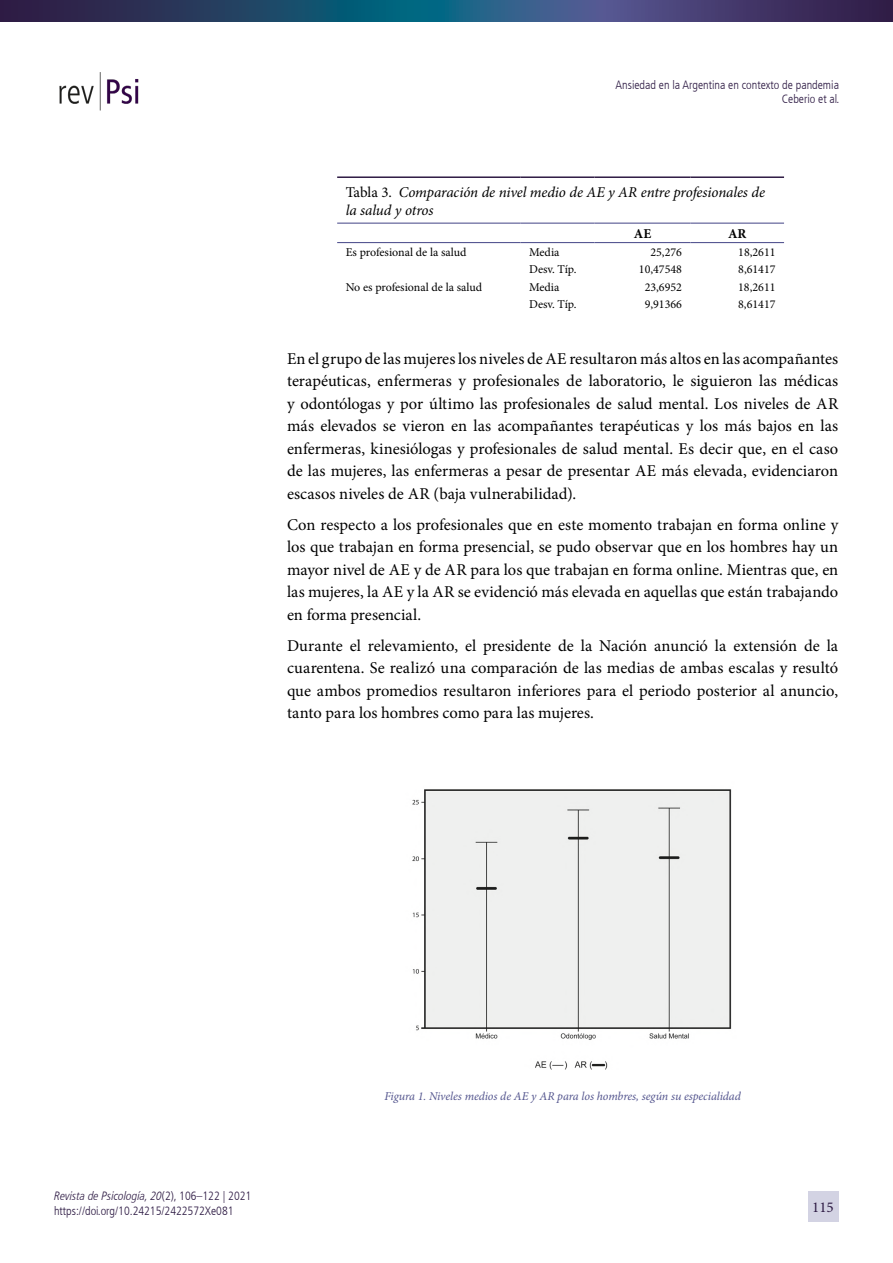
<style>
.page{position:relative;width:893px;height:1263px;background:#fff}
.page>*{position:absolute;margin:0;border:0;box-sizing:border-box;transform-origin:0 0}
.t1{font:16.5px/22.5px "Minion Pro";letter-spacing:-.005em;color:#000;text-align:justify}
.t2{font:italic 15px/18px "Minion Pro";letter-spacing:-.01em;color:#000}
.t3{font:15px "Minion Pro";color:#2e1b44}
.t4{font:700 13.5px "Minion Pro";color:#000}
.t5{font:12px "Minion Pro";color:#000}
.t6{font:300 condensed 12px/14.4px "Frutiger LT Com";color:#2e1b44}
.t7{font:italic 12px "Minion Pro";letter-spacing:-.005em;color:#54558e}
.s1{font-style:normal}
.s2{font-style:italic}
</style>
<div class="page">
<svg style="left:0;top:0;width:893px;height:21px;background:#2d436c"></svg>
<img style="left:59px;top:72px;width:80px;height:39px">
<div style="left:808px;top:1191px;width:30px;height:31px;background:#d3d3e3"></div>
<hr style="left:337px;top:176px;width:184px;height:2px;background:#2e1b44">
<hr style="left:521px;top:176px;width:73px;height:2px;background:#2e1b44">
<hr style="left:594px;top:176px;width:96px;height:2px;background:#2e1b44">
<hr style="left:690px;top:176px;width:94px;height:2px;background:#2e1b44">
<hr style="left:337px;top:223px;width:184px;height:1px;background:#575893">
<hr style="left:521px;top:223px;width:73px;height:1px;background:#575893">
<hr style="left:594px;top:223px;width:96px;height:1px;background:#575893">
<hr style="left:690px;top:223px;width:94px;height:1px;background:#575893">
<hr style="left:337px;top:242px;width:184px;height:1px;background:#575893">
<hr style="left:521px;top:242px;width:73px;height:1px;background:#575893">
<hr style="left:594px;top:242px;width:96px;height:1px;background:#575893">
<hr style="left:690px;top:242px;width:94px;height:1px;background:#575893">
<img style="left:412px;top:789px;width:320px;height:280px">
<p class="t6" style="left:616px;top:78px;width:225px;text-align:right">Ansiedad en la Argentina en contexto de pandemia<br>Ceberio et al.</p>
<p class="t2" style="left:346px;top:183px;width:421px"><span class="s1">Tabla 3.</span> Comparación de nivel medio de AE y AR entre profesionales de la salud y otros</p>
<p class="t4" style="left:634px;top:225px;width:19px">AE</p>
<p class="t4" style="left:728px;top:225px;width:20px">AR</p>
<p class="t5" style="left:346px;top:244px;width:122px">Es profesional de la salud</p>
<p class="t5" style="left:529px;top:244px;width:32px">Media</p>
<p class="t5" style="left:650px;top:244px;width:33px">25,276</p>
<p class="t5" style="left:738px;top:244px;width:39px">18,2611</p>
<p class="t5" style="left:529px;top:261px;width:49px">Desv. Típ.</p>
<p class="t5" style="left:639px;top:261px;width:45px">10,47548</p>
<p class="t5" style="left:738px;top:261px;width:39px">8,61417</p>
<p class="t5" style="left:346px;top:279px;width:138px">No es profesional de la salud</p>
<p class="t5" style="left:529px;top:279px;width:32px">Media</p>
<p class="t5" style="left:645px;top:279px;width:39px">23,6952</p>
<p class="t5" style="left:738px;top:279px;width:39px">18,2611</p>
<p class="t5" style="left:529px;top:296px;width:49px">Desv. Típ.</p>
<p class="t5" style="left:645px;top:296px;width:39px">9,91366</p>
<p class="t5" style="left:738px;top:296px;width:39px">8,61417</p>
<p class="t1" style="left:287px;top:347px;width:553px">En el grupo de las mujeres los niveles de AE resultaron más altos en las acompañantes terapéuticas, enfermeras y profesionales de laboratorio, le siguieron las médicas y odontólogas y por último las profesionales de salud mental. Los niveles de AR más elevados se vieron en las acompañantes terapéuticas y los más bajos en las enfermeras, kinesiólogas y profesionales de salud mental. Es decir que, en el caso de las mujeres, las enfermeras a pesar de presentar AE más elevada, evidenciaron escasos niveles de AR (baja vulnerabilidad).</p>
<p class="t1" style="left:287px;top:513px;width:553px">Con respecto a los profesionales que en este momento trabajan en forma online y los que trabajan en forma presencial, se pudo observar que en los hombres hay un mayor nivel de AE y de AR para los que trabajan en forma online. Mientras que, en las mujeres, la AE y la AR se evidenció más elevada en aquellas que están trabajando en forma presencial.</p>
<p class="t1" style="left:287px;top:634px;width:553px">Durante el relevamiento, el presidente de la Nación anunció la extensión de la cuarentena. Se realizó una comparación de las medias de ambas escalas y resultó que ambos promedios resultaron inferiores para el periodo posterior al anuncio, tanto para los hombres como para las mujeres.</p>
<p class="t6" style="left:54px;top:1189px;width:199px"><span class="s2">Revista de Psicología, 20</span>(2), 106–122 | 2021 https://doi.org/10.24215/2422572Xe081</p>
<p class="t7" style="left:384px;top:1088px;width:358px">Figura 1. Niveles medios de AE y AR para los hombres, según su especialidad</p>
<p class="t3" style="left:812px;top:1197px;width:23px">115</p>
</div>
